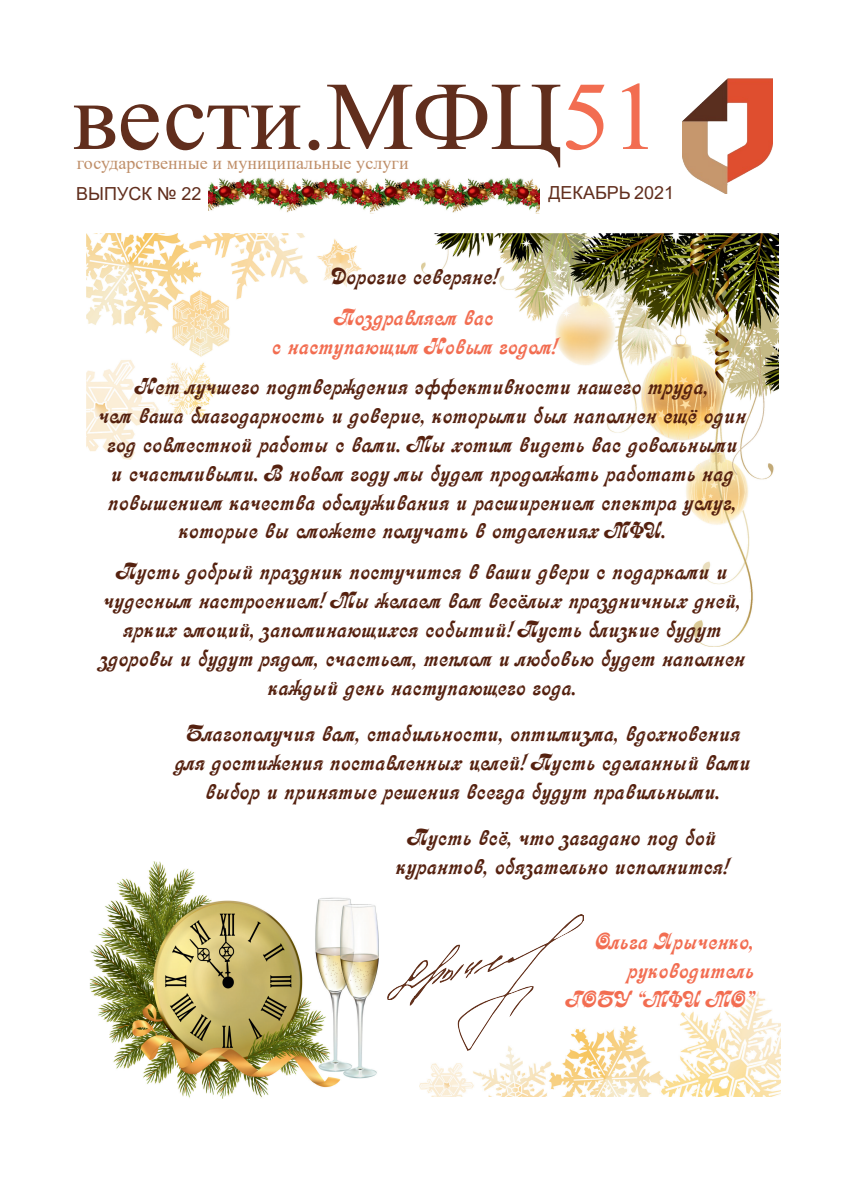
<style>
.page{position:relative;width:842px;height:1191px;background:#fff}
.page>*{position:absolute;margin:0;border:0;box-sizing:border-box;transform-origin:0 0}
.t1{font:97px "Times New Roman";letter-spacing:-.01em;color:#612e1d}
.t2{font:24px/28.8px "Asessor";color:#55210f;text-align:center}
.t3{font:24px "Asessor";color:#f26d51}
.t4{font:18px "Times New Roman";letter-spacing:.005em;color:#bf8e68}
.t5{font:18px "Arial";color:#612e1d}
.s1{color:#f26d51}
</style>
<div class="page">
<img style="left:419px;top:991px;width:362px;height:105px">
<img style="left:89px;top:861px;width:290px;height:237px">
<img style="left:421px;top:234px;width:358px;height:412px">
<img style="left:86px;top:234px;width:275px;height:225px">
<img style="left:682px;top:79px;width:91px;height:115px">
<img style="left:387px;top:915px;width:196px;height:136px">
<img style="left:209px;top:177px;width:331px;height:36px">
<p class="t1" style="left:72px;top:48px;width:590px">вести.МФЦ<span class="s1">51</span></p>
<p class="t4" style="left:77px;top:150px;width:333px">государственные и муниципальные услуги</p>
<p class="t5" style="left:76px;top:181px;width:127px">ВЫПУСК № 22</p>
<p class="t5" style="left:548px;top:181px;width:127px">ДЕКАБРЬ 2021</p>
<p class="t2" style="left:329px;top:261px;width:169px">Дорогие северяне!</p>
<p class="t3" style="left:334px;top:303px;width:160px">Поздравляем вас</p>
<p class="t3" style="left:270px;top:332px;width:287px">с наступающим Новым годом!</p>
<p class="t2" style="left:135px;top:372px;width:574px">Нет лучшего подтверждения эффективности нашего труда,</p>
<p class="t2" style="left:97px;top:401px;width:649px">чем ваша благодарность и доверие, которыми был наполнен ещё один год совместной работы с вами. Мы хотим видеть вас довольными и счастливыми. В новом году мы будем продолжать работать над повышением качества обслуживания и расширением спектра услуг, которые вы сможете получать в отделениях МФЦ.</p>
<p class="t2" style="left:98px;top:557px;width:647px">Пусть добрый праздник постучится в ваши двери с подарками и чудесным настроением! Мы желаем вам весёлых праздничных дней, ярких эмоций, запоминающихся событий! Пусть близкие будут здоровы и будут рядом, счастьем, теплом и любовью будет наполнен каждый день наступающего года.</p>
<p class="t2" style="left:173px;top:719px;width:577px">Благополучия вам, стабильности, оптимизма, вдохновения для достижения поставленных целей! Пусть сделанный вами выбор и принятые решения всегда будут правильными.</p>
<p class="t2" style="left:395px;top:823px;width:334px">Пусть всё, что загадано под бой курантов, обязательно исполнится!</p>
<p class="t3" style="left:594px;top:927px;width:161px">Ольга Ярыченко,</p>
<p class="t3" style="left:626px;top:956px;width:128px">руководитель</p>
<p class="t3" style="left:565px;top:985px;width:189px">ГОБУ “МФЦ МО”</p>
</div>
